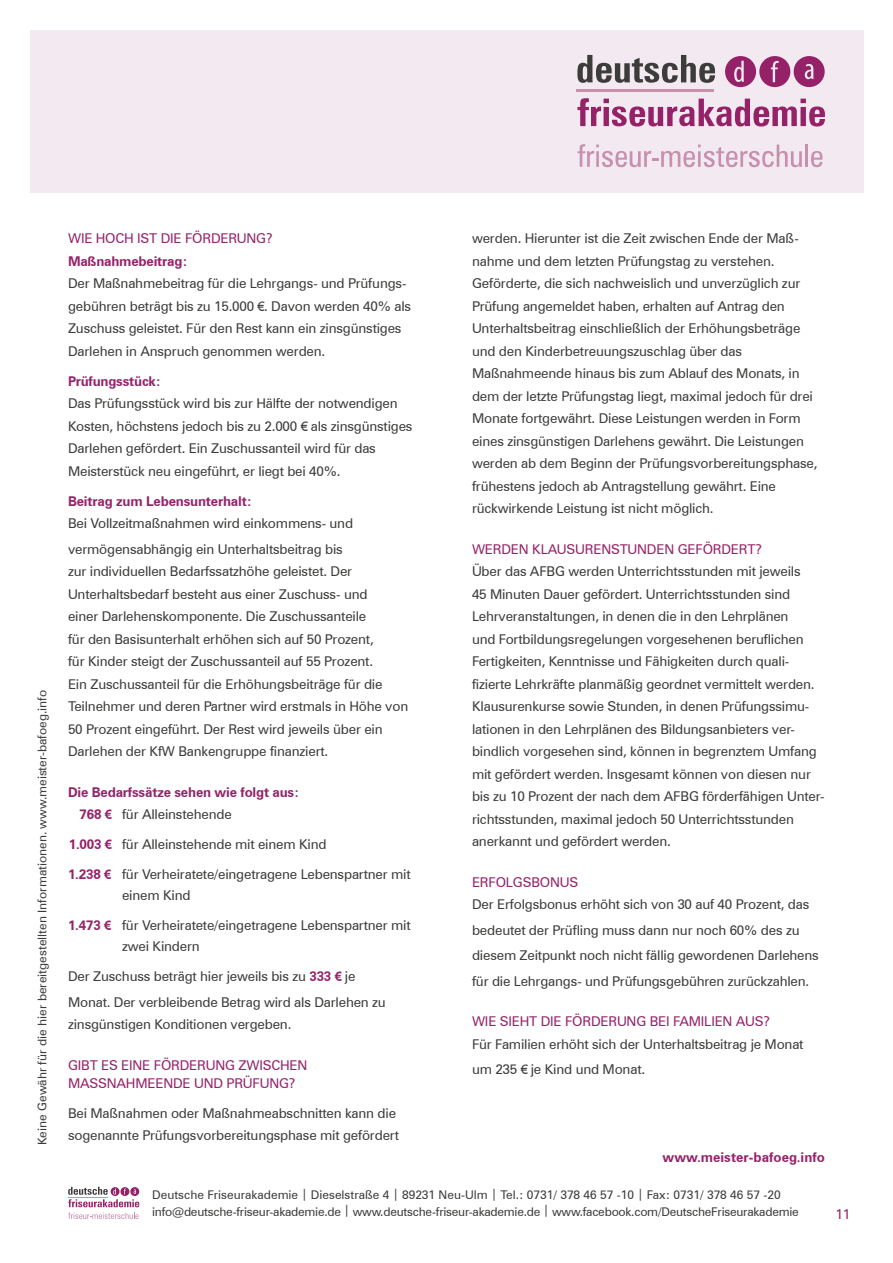
<style>
.page{position:relative;width:893px;height:1263px;background:#fff}
.page>*{position:absolute;margin:0;border:0;box-sizing:border-box;transform-origin:0 0}
.t1{font:13.5px/22.5px "Zurich BT";letter-spacing:-.015em;color:#3c3c3b}
.t2{font:13.5px/18px "Zurich BT";letter-spacing:-.015em;color:#952269}
.t3{font:700 13.5px/22.5px "Zurich BT";letter-spacing:-.015em;color:#952269}
.t4{font:12px/16.5px "Zurich BT";letter-spacing:-.02em;color:#3c3c3b}
.t5{font:12px "Zurich BT";color:#3c3c3b}
.s1{font-weight:400;color:#3c3c3b}
.s2{font-weight:700;color:#952269}
</style>
<div class="page">
<div style="left:30px;top:30px;width:833px;height:162px;background:#f3e9f0"></div>
<svg style="left:577px;top:55px;width:138px;height:28px"></svg>
<svg style="left:577px;top:98px;width:248px;height:29px"></svg>
<hr style="left:576px;top:89px;width:137px;height:3px;background:#c791ae">
<svg style="left:725px;top:56px;width:100px;height:31px"></svg>
<svg style="left:577px;top:144px;width:225px;height:23px"></svg>
<hr style="left:805px;top:145px;width:3px;height:22px;background:#c791ae">
<svg style="left:811px;top:151px;width:11px;height:16px"></svg>
<svg style="left:68px;top:1187px;width:71px;height:32px"></svg>
<p class="t5" style="left:35px;top:1145px;width:457px;rotate:-90deg">Keine Gewähr für die hier bereitgestellten Informationen. www.meister-bafoeg.info</p>
<p class="t2" style="left:68px;top:229px;width:206px">WIE HOCH IST DIE FÖRDERUNG?</p>
<p class="t3" style="left:68px;top:249px;width:121px">Maßnahmebeitrag:</p>
<p class="t1" style="left:68px;top:272px;width:345px">Der Maßnahmebeitrag für die Lehrgangs- und Prüfungs&shy;gebühren beträgt bis zu 15.000 €. Davon werden 40% als Zuschuss geleistet. Für den Rest kann ein zinsgünstiges Darlehen in Anspruch genommen werden.</p>
<p class="t3" style="left:68px;top:369px;width:94px">Prüfungsstück:</p>
<p class="t1" style="left:68px;top:392px;width:346px">Das Prüfungsstück wird bis zur Hälfte der notwendigen Kosten, höchstens jedoch bis zu 2.000 € als zinsgünstiges Darlehen gefördert. Ein Zuschussanteil wird für das Meisterstück neu eingeführt, er liegt bei 40%.</p>
<p class="t3" style="left:68px;top:489px;width:185px">Beitrag zum Lebensunterhalt:</p>
<p class="t1" style="left:68px;top:510px;width:287px;line-height:25.5px">Bei Vollzeitmaßnahmen wird einkommens- und vermögensabhängig ein Unterhaltsbeitrag bis</p>
<p class="t1" style="left:68px;top:560px;width:342px">zur individuellen Bedarfssatzhöhe geleistet. Der Unterhaltsbedarf besteht aus einer Zuschuss- und<br>einer Darlehenskomponente. Die Zuschussanteile<br>für den Basisunterhalt erhöhen sich auf 50 Prozent,<br>für Kinder steigt der Zuschussanteil auf 55 Prozent.<br>Ein Zuschussanteil für die Erhöhungsbeiträge für die Teilnehmer und deren Partner wird erstmals in Höhe von 50 Prozent eingeführt. Der Rest wird jeweils über ein Darlehen der KfW Bankengruppe finanziert.</p>
<p class="t3" style="left:80px;top:780px;width:221px;text-indent:-12px">Die Bedarfssätze sehen wie folgt aus:<br>768 € <span class="s1">für Alleinstehende</span></p>
<p class="t1" style="left:69px;top:833px;width:259px"><span class="s2">1.003 €</span> für Alleinstehende mit einem Kind</p>
<p class="t1" style="left:122px;top:864px;width:290px;line-height:21px;text-indent:-54px"><span class="s2">1.238 €</span> für Verheiratete/eingetragene Lebenspartner mit einem Kind</p>
<p class="t1" style="left:122px;top:915px;width:290px;line-height:21px;text-indent:-54px"><span class="s2">1.473 €</span> für Verheiratete/eingetragene Lebenspartner mit zwei Kindern</p>
<p class="t1" style="left:68px;top:963px;width:319px;line-height:25.5px">Der Zuschuss beträgt hier jeweils bis zu <span class="s2">333 €</span> je<br>Monat. Der verbleibende Betrag wird als Darlehen zu</p>
<p class="t1" style="left:68px;top:1013px;width:225px">zinsgünstigen Konditionen vergeben.</p>
<p class="t2" style="left:68px;top:1056px;width:241px">GIBT ES EINE FÖRDERUNG ZWISCHEN<br>MASSNAHMEENDE UND PRÜFUNG?</p>
<p class="t1" style="left:68px;top:1101px;width:332px">Bei Maßnahmen oder Maßnahmeabschnitten kann die sogenannte Prüfungsvorbereitungsphase mit gefördert</p>
<p class="t1" style="left:472px;top:227px;width:347px">werden. Hierunter ist die Zeit zwischen Ende der Maß&shy;nahme und dem letzten Prüfungstag zu verstehen.<br>Geförderte, die sich nachweislich und unverzüglich zur Prüfung angemeldet haben, erhalten auf Antrag den Unterhaltsbeitrag einschließlich der Erhöhungsbeträge und den Kinderbetreuungszuschlag über das Maßnahmeende hinaus bis zum Ablauf des Monats, in dem der letzte Prüfungstag liegt, maximal jedoch für drei Monate fortgewährt. Diese Leistungen werden in Form eines zinsgünstigen Darlehens gewährt. Die Leistungen werden ab dem Beginn der Prüfungsvorbereitungsphase, frühestens jedoch ab Antragstellung gewährt. Eine rückwirkende Leistung ist nicht möglich.</p>
<p class="t2" style="left:472px;top:540px;width:291px">WERDEN KLAUSURENSTUNDEN GEFÖRDERT?</p>
<p class="t1" style="left:472px;top:560px;width:354px">Über das AFBG werden Unterrichtsstunden mit jeweils<br>45 Minuten Dauer gefördert. Unterrichtsstunden sind Lehrveranstaltungen, in denen die in den Lehrplänen<br>und Fortbildungsregelungen vorgesehenen beruflichen Fertigkeiten, Kenntnisse und Fähigkeiten durch quali&shy;fizierte Lehrkräfte planmäßig geordnet vermittelt werden.<br>Klausurenkurse sowie Stunden, in denen Prüfungssimu&shy;lationen in den Lehrplänen des Bildungsanbieters ver&shy;bindlich vorgesehen sind, können in begrenztem Umfang mit gefördert werden. Insgesamt können von diesen nur bis zu 10 Prozent der nach dem AFBG förderfähigen Unter&shy;richtsstunden, maximal jedoch 50 Unterrichtsstunden anerkannt und gefördert werden.</p>
<p class="t2" style="left:472px;top:873px;width:108px">ERFOLGSBONUS</p>
<p class="t1" style="left:472px;top:892px;width:348px;line-height:25.5px">Der Erfolgsbonus erhöht sich von 30 auf 40 Prozent, das bedeutet der Prüfling muss dann nur noch 60% des zu diesem Zeitpunkt noch nicht fällig gewordenen Darlehens für die Lehrgangs- und Prüfungsgebühren zurückzahlen.</p>
<p class="t2" style="left:472px;top:1012px;width:299px">WIE SIEHT DIE FÖRDERUNG BEI FAMILIEN AUS?</p>
<p class="t1" style="left:472px;top:1031px;width:333px;line-height:25.5px">Für Familien erhöht sich der Unterhaltsbeitrag je Monat um 235 € je Kind und Monat.</p>
<p class="t3" style="left:663px;top:1146px;width:164px">www.meister-bafoeg.info</p>
<p class="t4" style="left:152px;top:1186px;width:648px">Deutsche Friseurakademie | Dieselstraße 4 | 89231 Neu-Ulm | Tel.: 0731/ 378 46 57 -10 | Fax: 0731/ 378 46 57 -20 info@deutsche-friseur-akademie.de | www.deutsche-friseur-akademie.de | www.facebook.com/DeutscheFriseurakademie</p>
<p class="t2" style="left:835px;top:1205px;width:16px">11</p>
</div>
